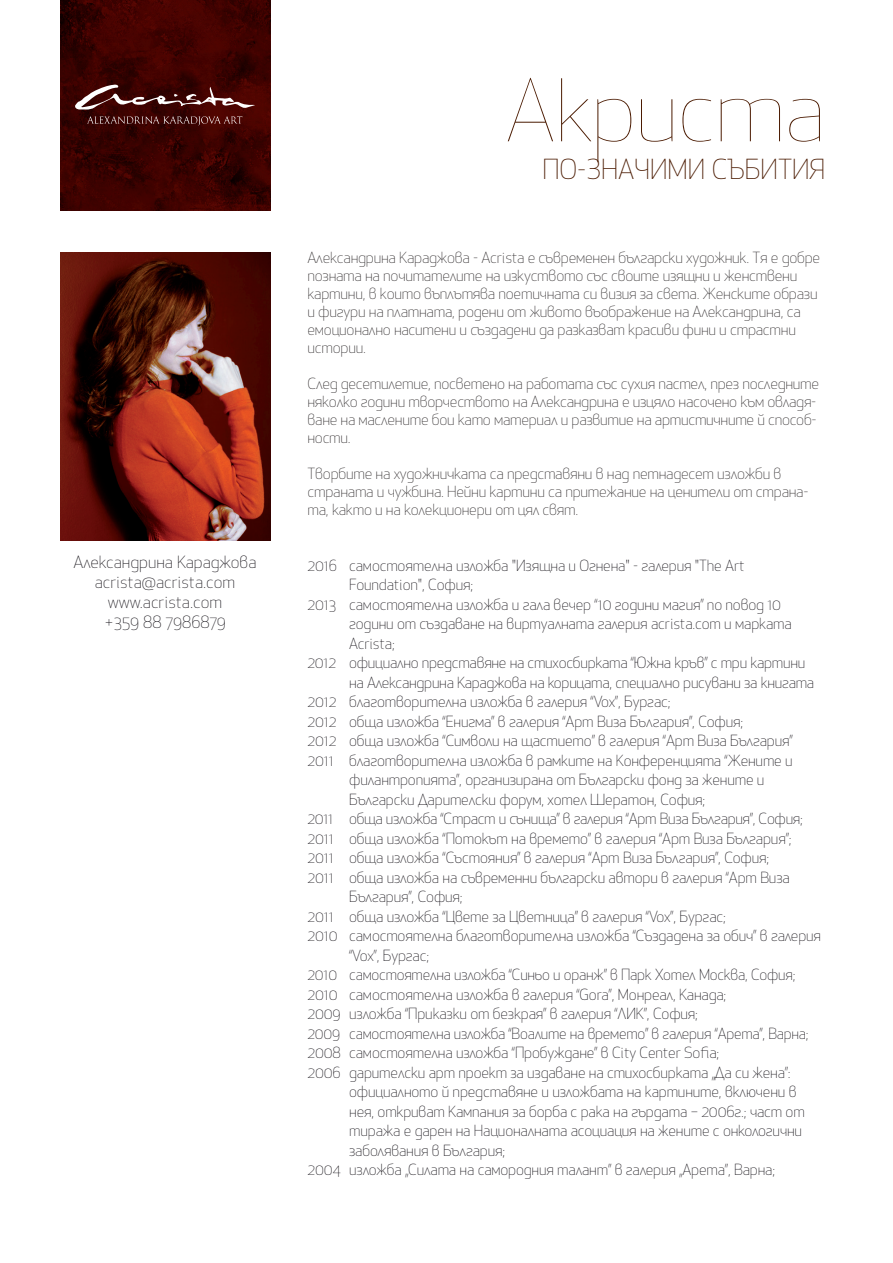
<style>
.page{position:relative;width:893px;height:1263px;background:#fff}
.page>*{position:absolute;margin:0;border:0;box-sizing:border-box;transform-origin:0 0}
.t1{font:100 84px "HS Apex Bg";color:#4b1b02}
.t2{font:300 27px "HS Apex Bg";color:#4b1b02}
.t3{font:300 16.5px/19.8px "HS Apex Bg";color:#0f0c12;text-align:center}
.t4{font:300 15px "HS Apex Bg";letter-spacing:-.01em;color:#0f0c12}
.t5{font:300 15px/18px "HS Apex Bg";letter-spacing:-.015em;color:#231f20}
</style>
<div class="page">
<img style="left:60px;top:0;width:210px;height:210px">
<svg style="left:75px;top:84px;width:180px;height:26px;background:#5f2e2c"></svg>
<svg style="left:87px;top:116px;width:156px;height:9px"></svg>
<img style="left:60px;top:252px;width:210px;height:289px">
<p class="t3" style="left:74px;top:552px;width:184px">Александрина Караджова acrista@acrista.com www.acrista.com<br>+359 88 7986879</p>
<h1 class="t1" style="left:506px;top:57px;width:321px">Акриста</h1>
<h2 class="t2" style="left:542px;top:152px;width:284px">ПО-ЗНАЧИМИ СЪБИТИЯ</h2>
<p class="t5" style="left:308px;top:249px;width:514px">Александрина Караджова - Acrista е съвременен български худoжник. Тя е добре позната на почитателите на изкуството със своите изящни и женствени картини, в които въплътява поетичната си визия за света. Женските образи и фигури на платната, родени от живото въображение на Александрина, са емоционално наситени и създадени да разказват красиви фини и страстни истории.</p>
<p class="t5" style="left:308px;top:375px;width:513px">След десетилетие, посветено на работата със сухия пастел, през последните няколко години творчеството на Александрина е изцяло насочено към овладя&shy;ване на маслените бои като материал и развитие на артистичните й способ&shy;ности.</p>
<p class="t5" style="left:308px;top:465px;width:502px">Творбите на художничката са представяни в над петнадесет изложби в страната и чужбина. Нейни картини са притежание на ценители от страна&shy;та, както и на колекционери от цял свят.</p>
<p class="t4" style="left:308px;top:556px;width:439px">2016 самостоятелна изложба "Изящна и Огнена" - галерия "The Art</p>
<p class="t4" style="left:349px;top:575px;width:126px">Foundation", София;</p>
<p class="t4" style="left:308px;top:595px;width:475px">2013 самостоятелна изложба и гала вечер “10 години магия” по повод 10</p>
<p class="t4" style="left:349px;top:614px;width:444px">години от създаване на виртуалната галерия acrista.com и марката</p>
<p class="t4" style="left:349px;top:634px;width:47px">Acrista;</p>
<p class="t4" style="left:308px;top:653px;width:499px">2012 официално представяне на стихосбирката “Южна кръв” с три картини</p>
<p class="t4" style="left:349px;top:673px;width:467px">на Александрина Караджова на корицата, специално рисувани за книгата</p>
<p class="t4" style="left:308px;top:692px;width:365px">2012 благотворителна изложба в галерия “Vox”, Бургас;</p>
<p class="t4" style="left:308px;top:712px;width:437px">2012 обща изложба “Енигма” в галерия “Арт Виза България”, София;</p>
<p class="t4" style="left:308px;top:731px;width:487px">2012 обща изложба “Символи на щастието” в галерия “Арт Виза България”</p>
<p class="t4" style="left:308px;top:751px;width:487px">2011 благотворителна изложба в рамките на Конференцията “Жените и</p>
<p class="t4" style="left:349px;top:770px;width:417px">филантропията”, организирана от Български фонд за жените и</p>
<p class="t4" style="left:349px;top:790px;width:358px">Български Дарителски форум, хотел Шератон, София;</p>
<p class="t4" style="left:308px;top:809px;width:497px">2011 обща изложба “Страст и сънища” в галерия “Арт Виза България”, София;</p>
<p class="t4" style="left:308px;top:829px;width:486px">2011 обща изложба “Потокът на времето” в галерия “Арт Виза България”;</p>
<p class="t4" style="left:308px;top:848px;width:463px">2011 обща изложба “Състояния” в галерия “Арт Виза България”, София;</p>
<p class="t4" style="left:308px;top:868px;width:484px">2011 обща изложба на съвременни български автори в галерия “Арт Виза</p>
<p class="t4" style="left:349px;top:887px;width:115px">България”, София;</p>
<p class="t4" style="left:308px;top:907px;width:420px">2011 обща изложба “Цвете за Цветница” в галерия “Vox”, Бургас;</p>
<p class="t4" style="left:308px;top:926px;width:515px">2010 самостоятелна благотворителна изложба “Създадена за обич” в галерия</p>
<p class="t4" style="left:349px;top:946px;width:82px">“Vox”, Бургас;</p>
<p class="t4" style="left:308px;top:965px;width:489px">2010 самостоятелна изложба “Синьо и оранж” в Парк Хотел Москва, София;</p>
<p class="t4" style="left:308px;top:985px;width:420px">2010 самостоятелна изложба в галерия “Gora”, Монреал, Канада;</p>
<p class="t4" style="left:308px;top:1004px;width:392px">2009 изложба “Приказки от безкрая” в галерия “ЛИК”, София;</p>
<p class="t4" style="left:308px;top:1024px;width:503px">2009 самостоятелна изложба “Воалите на времето” в галерия “Арета”, Варна;</p>
<p class="t4" style="left:308px;top:1043px;width:413px">2008 самостоятелна изложба “Пробуждане” в City Center Sofia;</p>
<p class="t4" style="left:308px;top:1063px;width:485px">2006 дарителски арт проект за издаване на стихосбирката „Да си жена”:</p>
<p class="t4" style="left:349px;top:1082px;width:449px">официалното й представяне и изложбата на картините, включени в</p>
<p class="t4" style="left:349px;top:1102px;width:457px">нея, откриват Кампания за борба с рака на гърдата – 2006г.; част от</p>
<p class="t4" style="left:349px;top:1121px;width:454px">тиража е дарен на Националната асоциация на жените с онкологични</p>
<p class="t4" style="left:349px;top:1141px;width:158px">заболявания в България;</p>
<p class="t4" style="left:308px;top:1160px;width:469px">2004 изложба „Силата на самородния талант” в галерия „Арета”, Варна;</p>
</div>
